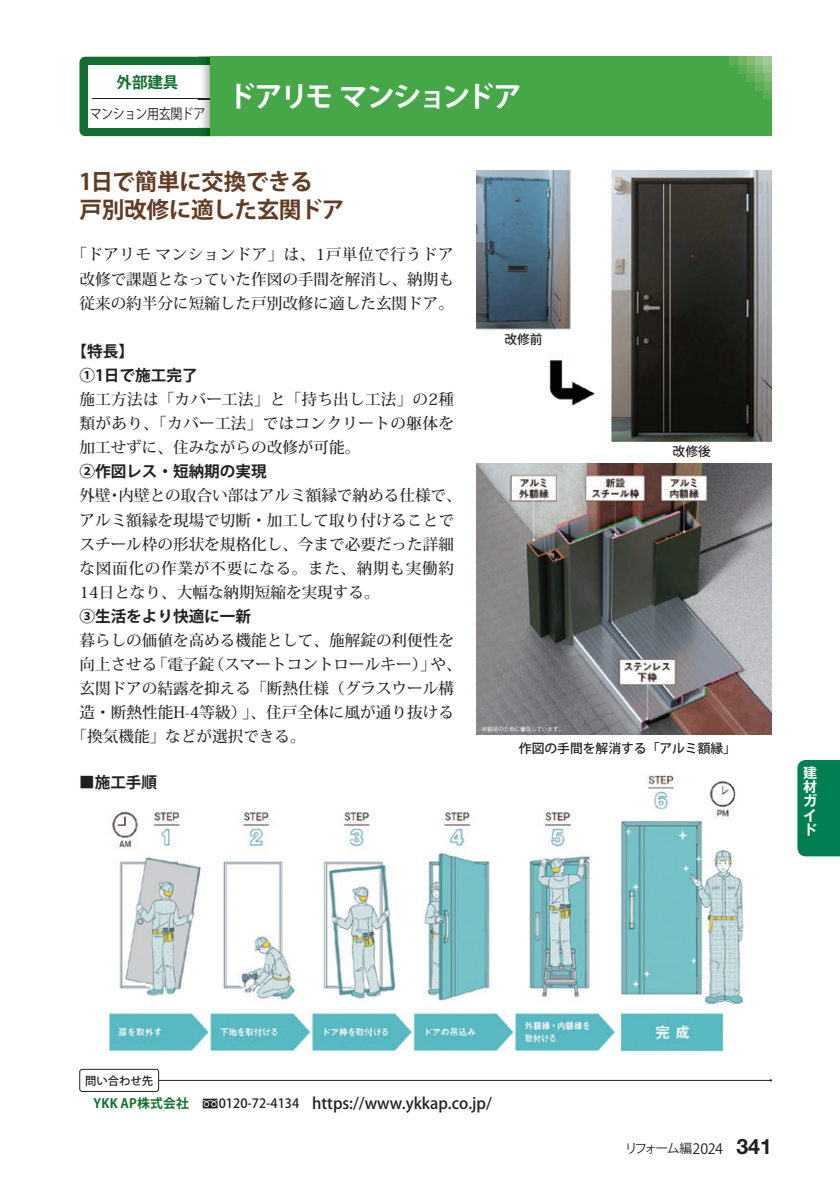
<style>
.page{position:relative;width:840px;height:1191px;background:#fff}
.page>*{position:absolute;margin:0;border:0;box-sizing:border-box;transform-origin:0 0}
.t1{font:700 28.4px "Koz Go Pr 6 N";letter-spacing:-.105em;color:#fff}
.t2{font:700 22.6px/28.4px "Koz Go Pro";letter-spacing:-.02em;color:#613b24}
.t3{font:500 15.6px/24px "Koz Min Pro";color:#231f20;text-align:center}
.t4{font:500 15.6px "Koz Go Pro";color:#231f20}
.t5{font:700 15.6px/24px "Koz Go Pro";color:#231f20}
.t6{font:700 15.6px "Koz Go Pro";color:#136f2e}
.t7{font:14.2px "Koz Go Pro";letter-spacing:-.035em;color:#231f20;scale:.85 1}
.t8{font:700 14.2px/14.2px "Gothic MB101 Pro De";color:#fff}
.t9{font:500 12.8px "Koz Go Pro";color:#231f20}
.t10{font:12.8px "Koz Go Pro";letter-spacing:-.15em;color:#231f20}
.t11{font:500 11.4px "Koz Go Pro";color:#231f20}
.s1{font-weight:700;font-size:12.8px;color:#136f2e}
.s2{font-family:"FOT Kigou Tsushin A";font-weight:400;font-size:17px}
.s3{font-size:12.8px}
.s4{font-size:14.2px}
.s5{font-family:"Helvetica Neue LT Std";font-weight:700;font-size:21.2px}
</style>
<div class="page">
<div style="left:797px;top:760px;width:42px;height:96px;background:#007f52"></div>
<div style="left:79px;top:57px;width:153px;height:79px;background:#136f2e;border-radius:6px"></div>
<div style="left:88px;top:65px;width:142px;height:63px;background:#fff"></div>
<hr style="left:93px;top:99px;width:127px;height:1px;background:#231f20">
<svg style="left:198px;top:57px;width:12px;height:80px"></svg>
<div style="left:210px;top:57px;width:561px;height:79px;background:#45a748"></div>
<div style="left:746px;top:57px;width:8px;height:8px;background:#81bb75"></div>
<div style="left:737px;top:57px;width:9px;height:8px;background:#6fb465"></div>
<div style="left:729px;top:57px;width:8px;height:8px;background:#5dad54"></div>
<div style="left:754px;top:57px;width:9px;height:8px;background:#93c487"></div>
<div style="left:754px;top:65px;width:9px;height:9px;background:#81bb75"></div>
<div style="left:746px;top:65px;width:8px;height:9px;background:#6fb465"></div>
<div style="left:737px;top:65px;width:9px;height:9px;background:#5dad54"></div>
<div style="left:763px;top:65px;width:8px;height:9px;background:#93c487"></div>
<div style="left:763px;top:74px;width:8px;height:8px;background:#81bb75"></div>
<div style="left:763px;top:82px;width:8px;height:9px;background:#6fb465"></div>
<div style="left:763px;top:91px;width:8px;height:8px;background:#5dad54"></div>
<div style="left:754px;top:82px;width:9px;height:9px;background:#5dad54"></div>
<div style="left:754px;top:74px;width:9px;height:8px;background:#6fb465"></div>
<div style="left:746px;top:74px;width:8px;height:8px;background:#5dad54"></div>
<div style="left:763px;top:57px;width:8px;height:8px;background:#a3ca98"></div>
<img style="left:108px;top:774px;width:636px;height:278px">
<img style="left:476px;top:170px;width:295px;height:271px">
<img style="left:476px;top:463px;width:295px;height:271px">
<hr style="left:85px;top:1080px;width:685px;height:1px;background:#231f20">
<div style="left:80px;top:1069px;width:78px;height:22px;background:#fff;border-radius:3px"></div>
<div style="left:79px;top:1069px;width:80px;height:22px;border:1px solid #231f20;border-radius:3px"></div>
<p class="t6" style="left:116px;top:72px;width:63px">外部建具</p>
<p class="t7" style="left:90px;top:104px;width:137px">マンション用玄関ドア</p>
<h1 class="t1" style="left:227px;top:81px;width:296px">ドアリモ マンションドア</h1>
<h2 class="t2" style="left:79px;top:169px;width:267px">1日で簡単に交換できる<br>戸別改修に適した玄関ドア</h2>
<p class="t3" style="left:72px;top:242px;width:383px">「ドアリモ マンションドア」は、1戸単位で行うドア改修で課題となっていた作図の手間を解消し、納期も従来の約半分に短縮した戸別改修に適した玄関ドア。</p>
<p class="t5" style="left:79px;top:340px;width:120px;text-indent:-8px">【特長】<br>①1日で施工完了</p>
<p class="t3" style="left:79px;top:387px;width:376px;text-align:justify">施工方法は「カバー工法」と「持ち出し工法」の2種類があり、「カバー工法」ではコンクリートの躯体を加工せずに、住みながらの改修が可能。</p>
<p class="t5" style="left:79px;top:460px;width:189px">②作図レス・短納期の実現</p>
<p class="t3" style="left:79px;top:483px;width:383px;text-align:left">外壁・内壁との取合い部はアルミ額縁で納める仕様で、アルミ額縁を現場で切断・加工して取り付けることでスチール枠の形状を規格化し、今まで必要だった詳細な図面化の作業が不要になる。また、納期も実働約<br>14日となり、大幅な納期短縮を実現する。</p>
<p class="t5" style="left:79px;top:605px;width:173px">③生活をより快適に一新</p>
<p class="t3" style="left:79px;top:627px;width:376px">暮らしの価値を高める機能として、施解錠の利便性を</p>
<p class="t3" style="left:79px;top:652px;width:383px">向上させる「電子錠（スマートコントロールキー）」や、</p>
<p class="t3" style="left:79px;top:676px;width:376px">玄関ドアの結露を抑える「断熱仕様（グラスウール構</p>
<p class="t3" style="left:79px;top:700px;width:376px">造・断熱性能H-4等級）」、住戸全体に風が通り抜ける</p>
<p class="t3" style="left:72px;top:724px;width:235px">「換気機能」などが選択できる。</p>
<p class="t5" style="left:79px;top:771px;width:79px">■施工手順</p>
<p class="t9" style="left:504px;top:331px;width:40px">改修前</p>
<p class="t9" style="left:672px;top:443px;width:40px">改修後</p>
<p class="t9" style="left:518px;top:740px;width:218px">作図の手間を解消する「アルミ額縁」</p>
<p class="t8" style="left:802px;top:764px;width:16px">建材ガイド</p>
<p class="t11" style="left:85px;top:1073px;width:70px">問い合わせ先</p>
<p class="t4" style="left:94px;top:1093px;width:399px"><span class="s1">YKK AP株式会社　</span><span class="s2">1</span><span class="s3">0120-72-4134　</span>https://www.ykkap.co.jp/</p>
<p class="t10" style="left:624px;top:1140px;width:148px">リフォーム編<span class="s4">2024</span> <span class="s5">341</span></p>
</div>
